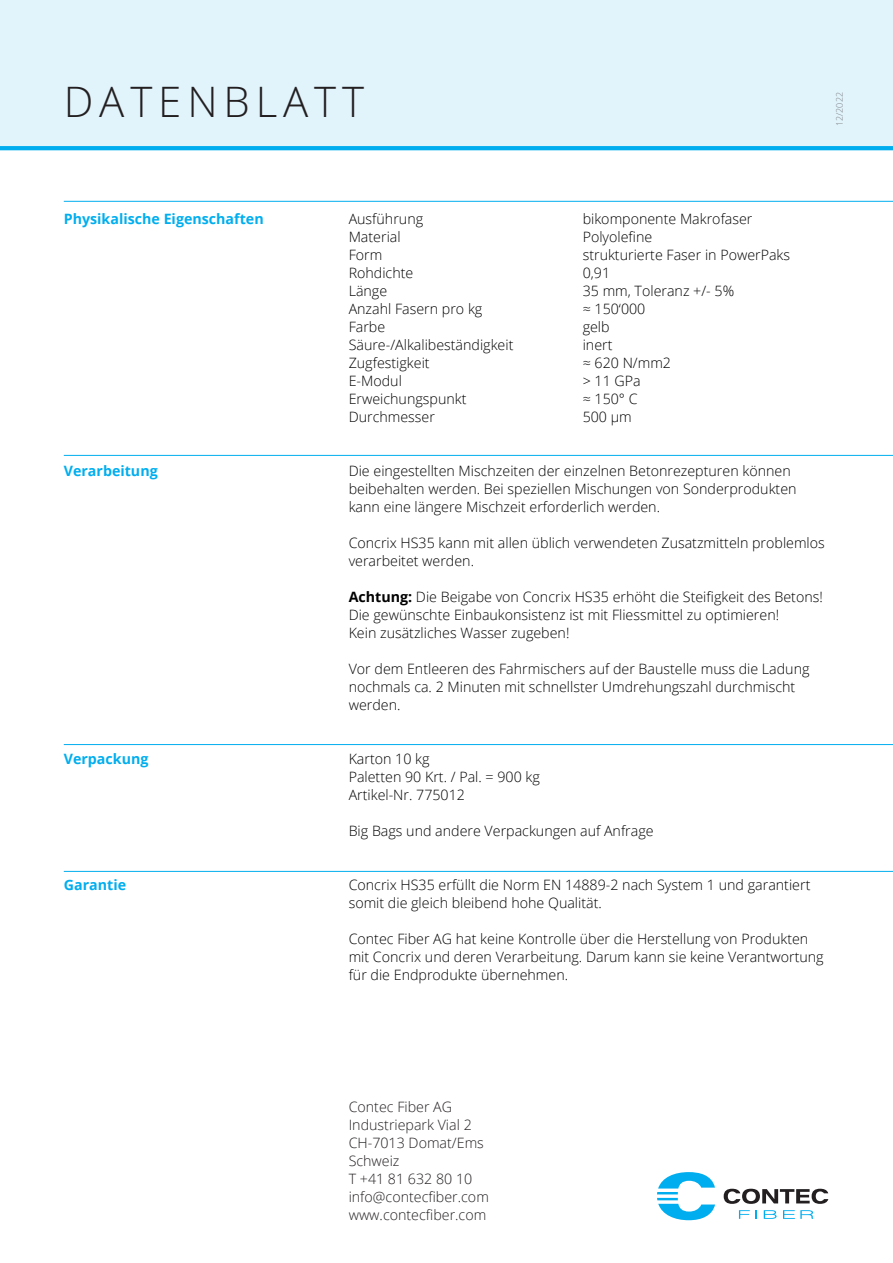
<style>
.page{position:relative;width:893px;height:1263px;background:#fff}
.page>*{position:absolute;margin:0;border:0;box-sizing:border-box;transform-origin:0 0}
.t1{font:300 42px "Open Sans";letter-spacing:.14em;color:#231f20}
.t2{font:300 14.25px/18px "Open Sans";color:#000002}
.t3{font:300 14.25px/18px "Open Sans";color:#231f20}
.t4{font:700 14.25px "Open Sans";color:#00aeef}
.t5{font:300 9px "Open Sans";color:#808285}
.s1{font-weight:700}
</style>
<div class="page">
<div style="left:0;top:0;width:893px;height:150px;background:#e1f4fc"></div>
<svg style="left:0;top:146px;width:893px;height:4px;background:#03afef"></svg>
<svg style="left:739px;top:1210px;width:18px;height:9px"></svg>
<svg style="left:764px;top:1210px;width:13px;height:9px"></svg>
<svg style="left:783px;top:1210px;width:30px;height:9px"></svg>
<svg style="left:724px;top:1189px;width:104px;height:15px"></svg>
<svg style="left:657px;top:1172px;width:58px;height:48px"></svg>
<hr style="left:64px;top:201px;width:829px;height:1px;background:#00aeef">
<hr style="left:64px;top:455px;width:829px;height:1px;background:#00aeef">
<hr style="left:64px;top:744px;width:829px;height:1px;background:#00aeef">
<hr style="left:64px;top:871px;width:829px;height:1px;background:#00aeef">
<h1 class="t1" style="left:64px;top:73px;width:302px">DATENBLATT</h1>
<p class="t5" style="left:833px;top:126px;width:35px;rotate:-90deg">12/2022</p>
<p class="t4" style="left:64px;top:208px;width:201px">Physikalische Eigenschaften</p>
<p class="t4" style="left:64px;top:460px;width:95px">Verarbeitung</p>
<p class="t4" style="left:64px;top:748px;width:86px">Verpackung</p>
<p class="t4" style="left:64px;top:874px;width:64px">Garantie</p>
<p class="t2" style="left:349px;top:209px;width:76px">Ausführung</p>
<p class="t2" style="left:583px;top:209px;width:171px">bikomponente Makrofaser</p>
<p class="t2" style="left:349px;top:227px;width:53px">Material</p>
<p class="t2" style="left:583px;top:227px;width:71px">Polyolefine</p>
<p class="t2" style="left:349px;top:245px;width:35px">Form</p>
<p class="t2" style="left:583px;top:245px;width:209px">strukturierte Faser in PowerPaks</p>
<p class="t2" style="left:349px;top:263px;width:66px">Rohdichte</p>
<p class="t2" style="left:583px;top:263px;width:29px">0,91</p>
<p class="t2" style="left:349px;top:281px;width:40px">Länge</p>
<p class="t2" style="left:583px;top:281px;width:153px">35 mm, Toleranz +/- 5%</p>
<p class="t2" style="left:349px;top:299px;width:135px">Anzahl Fasern pro kg</p>
<p class="t2" style="left:583px;top:299px;width:64px">≈ 150‘000</p>
<p class="t2" style="left:349px;top:317px;width:38px">Farbe</p>
<p class="t2" style="left:583px;top:317px;width:28px">gelb</p>
<p class="t2" style="left:349px;top:335px;width:166px">Säure-/Alkalibeständigkeit</p>
<p class="t2" style="left:583px;top:335px;width:31px">inert</p>
<p class="t2" style="left:349px;top:353px;width:82px">Zugfestigkeit</p>
<p class="t2" style="left:583px;top:353px;width:90px">≈ 620 N/mm2</p>
<p class="t2" style="left:349px;top:371px;width:55px">E-Modul</p>
<p class="t2" style="left:583px;top:371px;width:60px">&gt; 11 GPa</p>
<p class="t2" style="left:349px;top:389px;width:119px">Erweichungspunkt</p>
<p class="t2" style="left:583px;top:389px;width:56px">≈ 150° C</p>
<p class="t2" style="left:349px;top:407px;width:88px">Durchmesser</p>
<p class="t2" style="left:583px;top:407px;width:51px">500 μm</p>
<p class="t2" style="left:349px;top:461px;width:449px">Die eingestellten Mischzeiten der einzelnen Betonrezepturen können beibehalten werden. Bei speziellen Mischungen von Sonderprodukten kann eine längere Mischzeit erforderlich werden.</p>
<p class="t2" style="left:349px;top:533px;width:478px">Concrix HS35 kann mit allen üblich verwendeten Zusatzmitteln problemlos verarbeitet werden.</p>
<p class="t2" style="left:349px;top:587px;width:476px"><span class="s1">Achtung:</span> Die Beigabe von Concrix HS35 erhöht die Steifigkeit des Betons!<br>Die gewünschte Einbaukonsistenz ist mit Fliessmittel zu optimieren!<br>Kein zusätzliches Wasser zugeben!</p>
<p class="t2" style="left:349px;top:659px;width:462px">Vor dem Entleeren des Fahrmischers auf der Baustelle muss die Ladung nochmals ca. 2 Minuten mit schnellster Umdrehungszahl durchmischt werden.</p>
<p class="t2" style="left:349px;top:749px;width:193px">Karton 10 kg<br>Paletten 90 Krt. / Pal. = 900 kg<br>Artikel-Nr. 775012</p>
<p class="t2" style="left:349px;top:821px;width:306px">Big Bags und andere Verpackungen auf Anfrage</p>
<p class="t2" style="left:349px;top:875px;width:463px">Concrix HS35 erfüllt die Norm EN 14889-2 nach System 1 und garantiert somit die gleich bleibend hohe Qualität.</p>
<p class="t2" style="left:349px;top:929px;width:476px">Contec Fiber AG hat keine Kontrolle über die Herstellung von Produkten mit Concrix und deren Verarbeitung. Darum kann sie keine Verantwortung für die Endprodukte übernehmen.</p>
<p class="t3" style="left:349px;top:1097px;width:142px">Contec Fiber AG<br>Industriepark Vial 2<br>CH-7013 Domat/Ems<br>Schweiz<br>T +41 81 632 80 10 info@contecfiber.com www.contecfiber.com</p>
</div>
